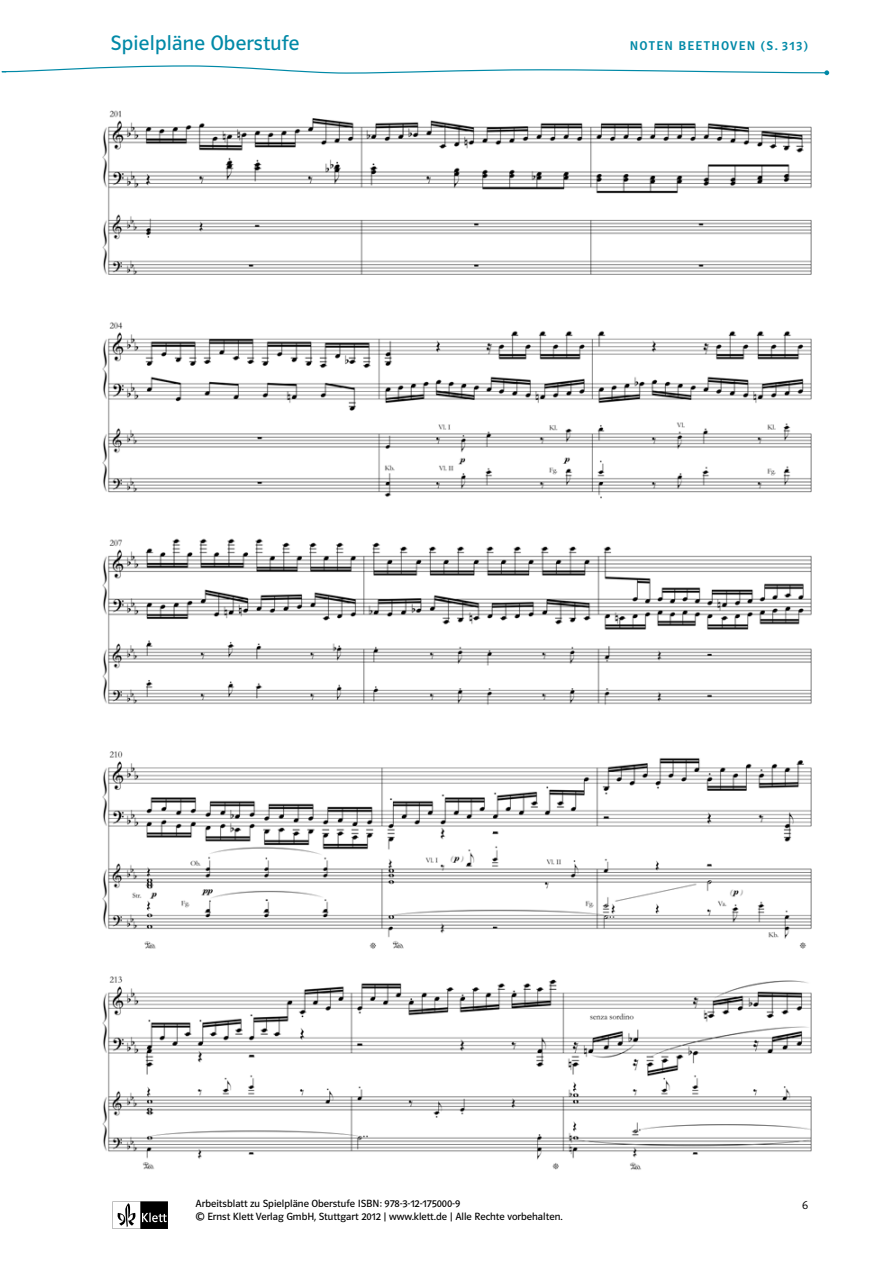
<style>
.page{position:relative;width:893px;height:1263px;background:#fff}
.page>*{position:absolute;margin:0;border:0;box-sizing:border-box;transform-origin:0 0}
.t1{font:21px "Polo ST11 K Buch";letter-spacing:.01em;color:#0089a7}
.t2{font:12.75px "Polo ST Cap K Krftg";letter-spacing:.11em;color:#0089a7}
.t3{font:12px "Polo ST11 K Leicht";color:#000}
.t4{font:10.5px/12.8px "Polo ST11 K Buch";color:#000}
</style>
<div class="page">
<svg style="left:1px;top:65px;width:828px;height:10px"></svg>
<svg style="left:113px;top:1201px;width:55px;height:28px"></svg>
<img style="left:102px;top:110px;width:710px;height:1060px">
<h1 class="t1" style="left:111px;top:32px;width:190px">Spielpläne Oberstufe</h1>
<p class="t2" style="left:630px;top:39px;width:180px">NOTEN BEETHOVEN (S. 313)</p>
<p class="t4" style="left:196px;top:1197px;width:368px">Arbeitsblatt zu Spielpläne Oberstufe ISBN: 978-3-12-175000-9<br>© Ernst Klett Verlag GmbH, Stuttgart 2012 | www.klett.de | Alle Rechte vorbehalten.</p>
<p class="t3" style="left:802px;top:1198px;width:7px">6</p>
</div>
